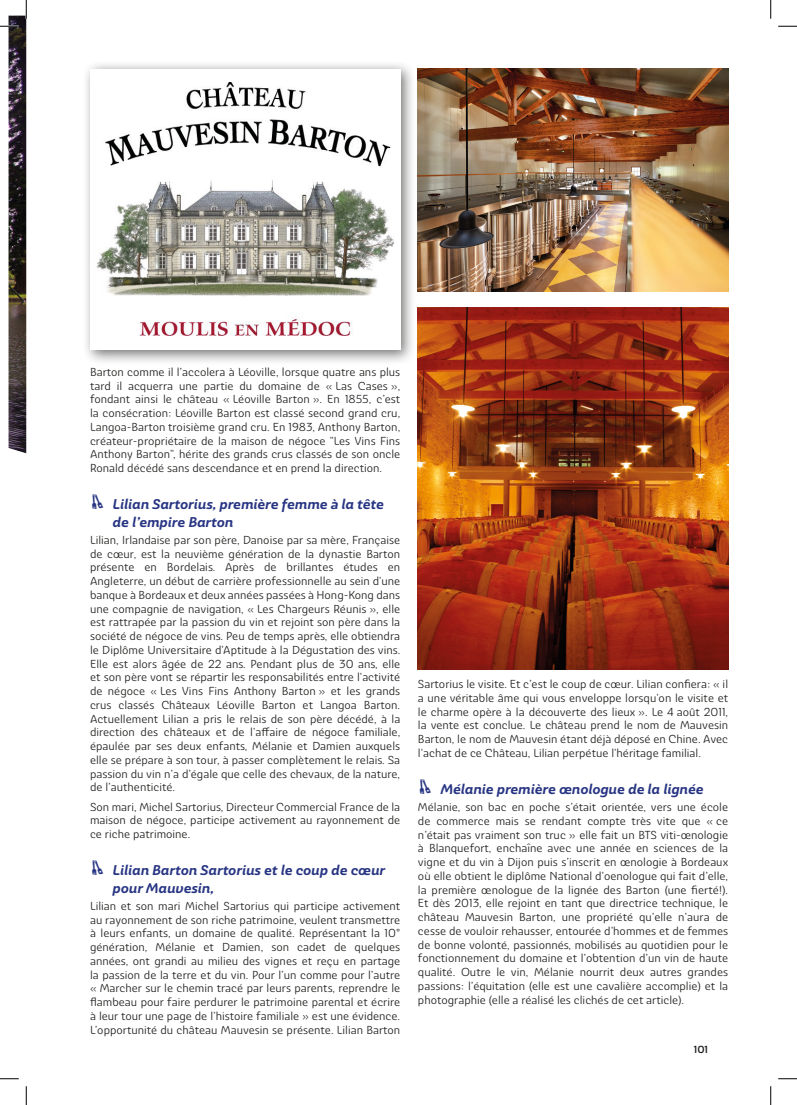
<style>
.page{position:relative;width:797px;height:1105px;background:#fff}
.page>*{position:absolute;margin:0;border:0;box-sizing:border-box;transform-origin:0 0}
.t1{font:italic 700 expanded 13.75px/17.5px "Ashemore";color:#283583}
.t2{font:11.25px/13.8px "Ashemore Nor Reg";color:#1d1d1b;text-align:justify}
.t3{font:10px "Ashemore Nor Med";color:#1d1d1b}
.s1{font-family:"Cooking Set";font-weight:400;font-style:normal;font-stretch:normal;font-size:21.25px}
</style>
<div class="page">
<img style="left:9px;top:16px;width:17px;height:437px">
<div style="left:82px;top:61px;width:334px;height:304px;background:#1d1d1b;opacity:.6"></div>
<div style="left:90px;top:69px;width:310px;height:281px;background:#fff"></div>
<img style="left:96px;top:83px;width:298px;height:253px">
<img style="left:418px;top:69px;width:310px;height:222px">
<img style="left:418px;top:308px;width:310px;height:361px">
<svg style="left:0;top:25px;width:19px;height:2px"></svg>
<svg style="left:778px;top:25px;width:19px;height:2px"></svg>
<svg style="left:0;top:1078px;width:19px;height:1px"></svg>
<svg style="left:778px;top:1078px;width:19px;height:1px"></svg>
<svg style="left:25px;top:0;width:2px;height:19px"></svg>
<svg style="left:25px;top:1086px;width:2px;height:19px"></svg>
<svg style="left:770px;top:0;width:1px;height:19px"></svg>
<svg style="left:770px;top:1086px;width:1px;height:19px"></svg>
<p class="t2" style="left:90px;top:365px;width:312px">Barton comme il l’accolera à Léoville, lorsque quatre ans plus tard il acquerra une partie du domaine de « Las Cases », fondant ainsi le château « Léoville Barton ». En 1855, c’est la consécration: Léoville Barton est classé second grand cru, Langoa-Barton troisième grand cru. En 1983, Anthony Barton, créateur-propriétaire de la maison de négoce "Les Vins Fins Anthony Barton", hérite des grands crus classés de son oncle Ronald décédé sans descendance et en prend la direction.</p>
<p class="t1" style="left:113px;top:495px;width:273px;text-indent:-22px"><span class="s1">N</span> Lilian Sartorius, première femme à la tête de l’empire Barton</p>
<p class="t2" style="left:90px;top:533px;width:312px">Lilian, Irlandaise par son père, Danoise par sa mère, Française de cœur, est la neuvième génération de la dynastie Barton présente en Bordelais. Après de brillantes études en Angleterre, un début de carrière professionnelle au sein d'une banque à Bordeaux et deux années passées à Hong-Kong dans une compagnie de navigation, « Les Chargeurs Réunis », elle est rattrapée par la passion du vin et rejoint son père dans la société de négoce de vins. Peu de temps après, elle obtiendra le Diplôme Universitaire d'Aptitude à la Dégustation des vins.<br>Elle est alors âgée de 22 ans. Pendant plus de 30 ans, elle et son père vont se répartir les responsabilités entre l'activité de négoce « Les Vins Fins Anthony Barton » et les grands crus classés Châteaux Léoville Barton et Langoa Barton.<br>Actuellement Lilian a pris le relais de son père décédé, à la direction des châteaux et de l'affaire de négoce familiale, épaulée par ses deux enfants, Mélanie et Damien auxquels elle se prépare à son tour, à passer complètement le relais. Sa passion du vin n’a d’égale que celle des chevaux, de la nature, de l’authenticité.</p>
<p class="t2" style="left:90px;top:799px;width:312px">Son mari, Michel Sartorius, Directeur Commercial France de la maison de négoce, participe activement au rayonnement de ce riche patrimoine.</p>
<p class="t1" style="left:113px;top:861px;width:274px;text-indent:-22px"><span class="s1">N</span> Lilian Barton Sartorius et le coup de cœur pour Mauvesin,</p>
<p class="t2" style="left:90px;top:899px;width:312px">Lilian et son mari Michel Sartorius qui participe activement au rayonnement de son riche patrimoine, veulent transmettre à leurs enfants, un domaine de qualité. Représentant la 10° génération, Mélanie et Damien, son cadet de quelques années, ont grandi au milieu des vignes et reçu en partage la passion de la terre et du vin. Pour l’un comme pour l’autre « Marcher sur le chemin tracé par leurs parents, reprendre le flambeau pour faire perdurer le patrimoine parental et écrire à leur tour une page de l’histoire familiale » est une évidence.<br>L’opportunité du château Mauvesin se présente. Lilian Barton</p>
<p class="t2" style="left:418px;top:677px;width:312px">Sartorius le visite. Et c’est le coup de cœur. Lilian confiera: « il a une véritable âme qui vous enveloppe lorsqu'on le visite et le charme opère à la découverte des lieux ». Le 4 août 2011, la vente est conclue. Le château prend le nom de Mauvesin Barton, le nom de Mauvesin étant déjà déposé en Chine. Avec l'achat de ce Château, Lilian perpétue l'héritage familial.</p>
<p class="t1" style="left:418px;top:780px;width:287px"><span class="s1">N</span> Mélanie première œnologue de la lignée</p>
<p class="t2" style="left:418px;top:800px;width:312px">Mélanie, son bac en poche s’était orientée, vers une école de commerce mais se rendant compte très vite que « ce n’était pas vraiment son truc » elle fait un BTS viti-œnologie à Blanquefort, enchaîne avec une année en sciences de la vigne et du vin à Dijon puis s’inscrit en œnologie à Bordeaux où elle obtient le diplôme National d’oenologue qui fait d’elle, la première œnologue de la lignée des Barton (une fierté!).<br>Et dès 2013, elle rejoint en tant que directrice technique, le château Mauvesin Barton, une propriété qu’elle n’aura de cesse de vouloir rehausser, entourée d’hommes et de femmes de bonne volonté, passionnés, mobilisés au quotidien pour le fonctionnement du domaine et l’obtention d’un vin de haute qualité. Outre le vin, Mélanie nourrit deux autres grandes passions: l’équitation (elle est une cavalière accomplie) et la photographie (elle a réalisé les clichés de cet article).</p>
<p class="t3" style="left:693px;top:1044px;width:16px">101</p>
</div>
